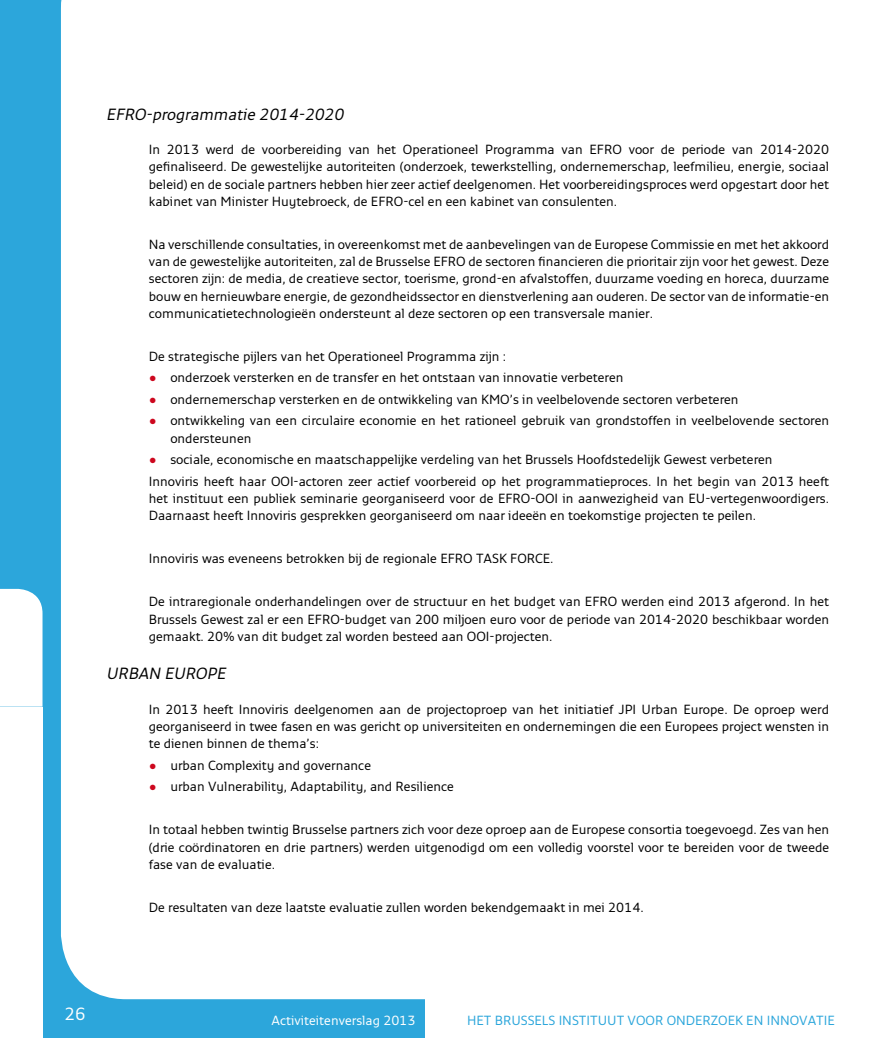
<style>
.page{position:relative;width:893px;height:1063px;background:#fff}
.page>*{position:absolute;margin:0;border:0;box-sizing:border-box;transform-origin:0 0}
.t1{font:18px "Monitor";color:#fff}
.t2{font:italic 16.5px "Monitor";color:#000}
.t3{font:13.5px/17.2px "Monitor";color:#000;text-align:justify}
.t4{font:13.5px "Monitor";color:#2ca6db}
.t5{font:13.5px "Monitor";color:#fff}
.s1{color:#cd071e}
</style>
<div class="page">
<div style="left:0;top:0;width:425px;height:1037px;background:#2ca6db"></div>
<div style="left:61px;top:0;width:364px;height:999px;background:#fff"></div>
<div style="left:0;top:589px;width:43px;height:118px;background:#fff"></div>
<div style="left:0;top:707px;width:43px;height:117px;background:#fff"></div>
<div style="left:0;top:824px;width:43px;height:118px;background:#fff"></div>
<div style="left:0;top:942px;width:43px;height:118px;background:#fff"></div>
<p class="t2" style="left:106px;top:104px;width:242px">EFRO-programmatie 2014-2020</p>
<p class="t3" style="left:149px;top:140px;width:682px">In 2013 werd de voorbereiding van het Operationeel Programma van EFRO voor de periode van 2014-2020 gefinaliseerd. De gewestelijke autoriteiten (onderzoek, tewerkstelling, ondernemerschap, leefmilieu, energie, sociaal beleid) en de sociale partners hebben hier zeer actief deelgenomen. Het voorbereidingsproces werd opgestart door het kabinet van Minister Huytebroeck, de EFRO-cel en een kabinet van consulenten.</p>
<p class="t3" style="left:149px;top:235px;width:682px">Na verschillende consultaties, in overeenkomst met de aanbevelingen van de Europese Commissie en met het akkoord van de gewestelijke autoriteiten, zal de Brusselse EFRO de sectoren financieren die prioritair zijn voor het gewest. Deze sectoren zijn: de media, de creatieve sector, toerisme, grond-en afvalstoffen, duurzame voeding en horeca, duurzame bouw en hernieuwbare energie, de gezondheidssector en dienstverlening aan ouderen. De sector van de informatie-en communicatietechnologieën ondersteunt al deze sectoren op een transversale manier.</p>
<p class="t3" style="left:149px;top:347px;width:359px">De strategische pijlers van het Operationeel Programma zijn :</p>
<p class="t3" style="left:149px;top:369px;width:476px"><span class="s1">•</span> onderzoek versterken en de transfer en het ontstaan van innovatie verbeteren</p>
<p class="t3" style="left:149px;top:390px;width:591px"><span class="s1">•</span> ondernemerschap versterken en de ontwikkeling van KMO’s in veelbelovende sectoren verbeteren</p>
<p class="t3" style="left:170px;top:412px;width:660px;text-indent:-22px"><span class="s1">•</span> ontwikkeling van een circulaire economie en het rationeel gebruik van grondstoffen in veelbelovende sectoren ondersteunen</p>
<p class="t3" style="left:149px;top:448px;width:682px;line-height:21.5px"><span class="s1">•</span> sociale, economische en maatschappelijke verdeling van het Brussels Hoofdstedelijk Gewest verbeteren<br>Innoviris heeft haar OOI-actoren zeer actief voorbereid op het programmatieproces. In het begin van 2013 heeft</p>
<p class="t3" style="left:149px;top:489px;width:682px">het instituut een publiek seminarie georganiseerd voor de EFRO-OOI in aanwezigheid van EU-vertegenwoordigers.<br>Daarnaast heeft Innoviris gesprekken georganiseerd om naar ideeën en toekomstige projecten te peilen.</p>
<p class="t3" style="left:149px;top:550px;width:406px">Innoviris was eveneens betrokken bij de regionale EFRO TASK FORCE.</p>
<p class="t3" style="left:149px;top:593px;width:682px">De intraregionale onderhandelingen over de structuur en het budget van EFRO werden eind 2013 afgerond. In het Brussels Gewest zal er een EFRO-budget van 200 miljoen euro voor de periode van 2014-2020 beschikbaar worden gemaakt. 20% van dit budget zal worden besteed aan OOI-projecten.</p>
<p class="t2" style="left:106px;top:664px;width:124px">URBAN EUROPE</p>
<p class="t3" style="left:149px;top:700px;width:682px">In 2013 heeft Innoviris deelgenomen aan de projectoproep van het initiatief JPI Urban Europe. De oproep werd georganiseerd in twee fasen en was gericht op universiteiten en ondernemingen die een Europees project wensten in te dienen binnen de thema’s:</p>
<p class="t3" style="left:149px;top:756px;width:224px"><span class="s1">•</span> urban Complexity and governance</p>
<p class="t3" style="left:149px;top:778px;width:307px"><span class="s1">•</span> urban Vulnerability, Adaptability, and Resilience</p>
<p class="t3" style="left:149px;top:821px;width:682px">In totaal hebben twintig Brusselse partners zich voor deze oproep aan de Europese consortia toegevoegd. Zes van hen (drie coördinatoren en drie partners) werden uitgenodigd om een volledig voorstel voor te bereiden voor de tweede fase van de evaluatie.</p>
<p class="t3" style="left:149px;top:898px;width:496px">De resultaten van deze laatste evaluatie zullen worden bekendgemaakt in mei 2014.</p>
<h1 class="t1" style="left:65px;top:1003px;width:23px">26</h1>
<p class="t5" style="left:272px;top:1012px;width:146px">Activiteitenverslag 2013</p>
<p class="t4" style="left:467px;top:1012px;width:369px">het brussels instituut voor onderzoek en innovatie</p>
</div>
